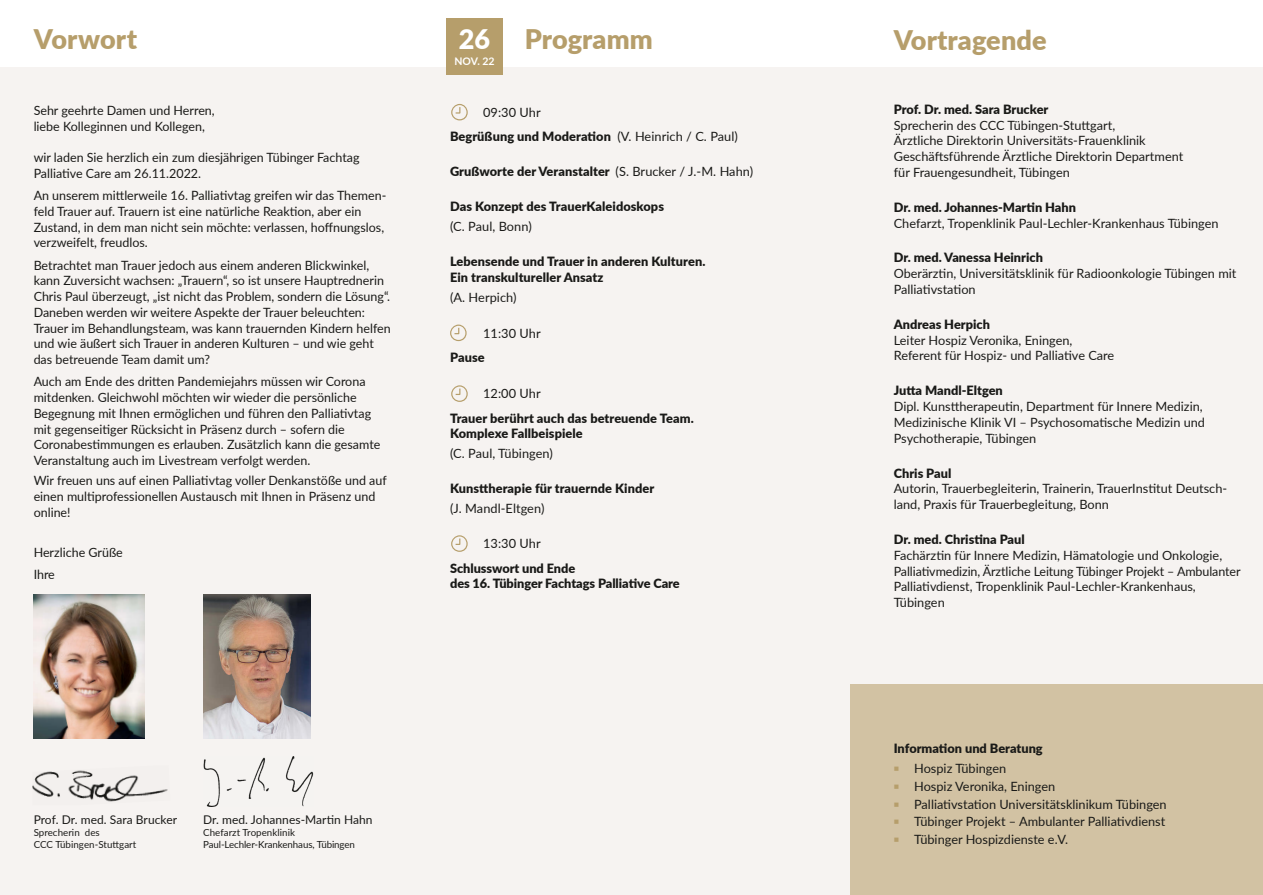
<style>
.page{position:relative;width:1263px;height:895px;background:#fff}
.page>*{position:absolute;margin:0;border:0;box-sizing:border-box;transform-origin:0 0}
.t1{font:900 27px "Lato";letter-spacing:.005em;color:#b69e6b}
.t2{font:900 27px "Lato";color:#fff}
.t3{font:12.75px/15.8px "Lato";color:#1a1a18}
.t4{font:900 12.75px/15.8px "Lato";color:#1a1a18}
.t5{font:12px "Lato";letter-spacing:.005em;color:#1a1a18}
.t6{font:700 10.5px "Lato";color:#fff}
.t7{font:9.75px "Lato";color:#1a1a18}
.s1{font-weight:900}
.s2{font-weight:400}
.s3{font-weight:900;color:#b69e6b}
</style>
<div class="page">
<div style="left:0;top:67px;width:1263px;height:827px;background:#f6f3f1"></div>
<div style="left:850px;top:684px;width:413px;height:210px;background:#d2c2a3"></div>
<img style="left:34px;top:594px;width:110px;height:143px">
<img style="left:204px;top:594px;width:107px;height:143px">
<img style="left:32px;top:770px;width:136px;height:32px">
<img style="left:204px;top:756px;width:109px;height:50px">
<svg style="left:451px;top:104px;width:17px;height:16px"></svg>
<svg style="left:451px;top:385px;width:17px;height:17px"></svg>
<svg style="left:450px;top:324px;width:17px;height:17px"></svg>
<svg style="left:451px;top:535px;width:17px;height:16px"></svg>
<div style="left:446px;top:19px;width:57px;height:56px;background:#b69e6b"></div>
<h1 class="t1" style="left:34px;top:19px;width:105px">Vorwort</h1>
<p class="t3" style="left:34px;top:102px;width:183px">Sehr geehrte Damen und Herren, liebe Kolleginnen und Kollegen,</p>
<p class="t3" style="left:34px;top:149px;width:327px">wir laden Sie herzlich ein zum diesjährigen Tübinger Fachtag<br>Palliative Care am 26.11.2022.</p>
<p class="t3" style="left:34px;top:187px;width:354px">An unserem mittlerweile 16. Palliativtag greifen wir das Themen&shy;feld Trauer auf. Trauern ist eine natürliche Reaktion, aber ein Zustand, in dem man nicht sein möchte: verlassen, hoffnungslos, verzweifelt, freudlos.</p>
<p class="t3" style="left:34px;top:256px;width:359px">Betrachtet man Trauer jedoch aus einem anderen Blickwinkel, kann Zuversicht wachsen: „Trauern“, so ist unsere Hauptrednerin Chris Paul überzeugt, „ist nicht das Problem, sondern die Lösung“.<br>Daneben werden wir weitere Aspekte der Trauer beleuchten:<br>Trauer im Behandlungsteam, was kann trauernden Kindern helfen und wie äußert sich Trauer in anderen Kulturen – und wie geht das betreuende Team damit um?</p>
<p class="t3" style="left:34px;top:373px;width:348px">Auch am Ende des dritten Pandemiejahrs müssen wir Corona mitdenken. Gleichwohl möchten wir wieder die persönliche Begegnung mit Ihnen ermöglichen und führen den Palliativtag mit gegenseitiger Rücksicht in Präsenz durch – sofern die Coronabestimmungen es erlauben. Zusätzlich kann die gesamte Veranstaltung auch im Livestream verfolgt werden.</p>
<p class="t3" style="left:34px;top:472px;width:355px">Wir freuen uns auf einen Palliativtag voller Denkanstöße und auf einen multiprofessionellen Austausch mit Ihnen in Präsenz und online!</p>
<p class="t3" style="left:34px;top:540px;width:91px;line-height:22.2px">Herzliche Grüße<br>Ihre</p>
<h1 class="t2" style="left:459px;top:19px;width:33px">26</h1>
<p class="t6" style="left:454px;top:53px;width:42px">NOV. 22</p>
<h1 class="t1" style="left:525px;top:19px;width:130px">Programm</h1>
<p class="t3" style="left:450px;top:99px;width:289px;line-height:24.3px;text-indent:33px">09:30 Uhr<br><span class="s1">Begrüßung und Moderation</span> (V. Heinrich / C. Paul)</p>
<p class="t4" style="left:450px;top:163px;width:305px">Grußworte der Veranstalter <span class="s2">(S. Brucker / J.-M. Hahn)</span></p>
<p class="t4" style="left:450px;top:198px;width:215px">Das Konzept des TrauerKaleidoskops</p>
<p class="t3" style="left:450px;top:218px;width:83px">(C. Paul, Bonn)</p>
<p class="t4" style="left:450px;top:252px;width:257px">Lebensende und Trauer in anderen Kulturen.<br>Ein transkultureller Ansatz</p>
<p class="t3" style="left:450px;top:288px;width:68px">(A. Herpich)</p>
<p class="t3" style="left:483px;top:324px;width:59px">11:30 Uhr</p>
<p class="t4" style="left:450px;top:349px;width:36px">Pause</p>
<p class="t3" style="left:483px;top:385px;width:59px">12:00 Uhr</p>
<p class="t4" style="left:450px;top:409px;width:245px">Trauer berührt auch das betreuende Team.<br>Komplexe Fallbeispiele</p>
<p class="t3" style="left:450px;top:445px;width:104px">(C. Paul, Tübingen)</p>
<p class="t4" style="left:450px;top:480px;width:206px">Kunsttherapie für trauernde Kinder</p>
<p class="t3" style="left:450px;top:500px;width:96px">(J. Mandl-Eltgen)</p>
<p class="t3" style="left:483px;top:535px;width:59px">13:30 Uhr</p>
<p class="t4" style="left:450px;top:559px;width:231px">Schlusswort und Ende<br>des 16. Tübinger Fachtags Palliative Care</p>
<p class="t5" style="left:34px;top:810px;width:145px">Prof. Dr. med. Sara Brucker</p>
<p class="t5" style="left:203px;top:810px;width:171px">Dr. med. Johannes-Martin Hahn</p>
<p class="t7" style="left:34px;top:825px;width:68px">Sprecherin des</p>
<p class="t7" style="left:203px;top:825px;width:93px">Chefarzt Tropenklinik</p>
<p class="t7" style="left:34px;top:836px;width:104px">CCC Tübingen-Stuttgart</p>
<p class="t7" style="left:203px;top:836px;width:153px">Paul-Lechler-Krankenhaus, Tübingen</p>
<h1 class="t1" style="left:894px;top:20px;width:154px">Vortragende</h1>
<p class="t4" style="left:894px;top:101px;width:156px">Prof. Dr. med. Sara Brucker</p>
<p class="t3" style="left:894px;top:116px;width:291px">Sprecherin des CCC Tübingen-Stuttgart,<br>Ärztliche Direktorin Universitäts-Frauenklinik Geschäftsführende Ärztliche Direktorin Department für Frauengesundheit, Tübingen</p>
<p class="t4" style="left:894px;top:198px;width:184px">Dr. med. Johannes-Martin Hahn</p>
<p class="t3" style="left:894px;top:214px;width:326px">Chefarzt, Tropenklinik Paul-Lechler-Krankenhaus Tübingen</p>
<p class="t4" style="left:894px;top:249px;width:151px">Dr. med. Vanessa Heinrich</p>
<p class="t3" style="left:894px;top:265px;width:344px">Oberärztin, Universitätsklinik für Radioonkologie Tübingen mit<br>Palliativstation</p>
<p class="t4" style="left:894px;top:315px;width:98px">Andreas Herpich</p>
<p class="t3" style="left:894px;top:331px;width:222px">Leiter Hospiz Veronika, Eningen,<br>Referent für Hospiz- und Palliative Care</p>
<p class="t4" style="left:894px;top:382px;width:111px">Jutta Mandl-Eltgen</p>
<p class="t3" style="left:894px;top:398px;width:313px">Dipl. Kunsttherapeutin, Department für Innere Medizin,<br>Medizinische Klinik VI – Psychosomatische Medizin und<br>Psychotherapie, Tübingen</p>
<p class="t4" style="left:894px;top:464px;width:59px">Chris Paul</p>
<p class="t3" style="left:894px;top:480px;width:335px">Autorin, Trauerbegleiterin, Trainerin, TrauerInstitut Deutsch&shy;land, Praxis für Trauerbegleitung, Bonn</p>
<p class="t4" style="left:894px;top:530px;width:132px">Dr. med. Christina Paul</p>
<p class="t3" style="left:894px;top:546px;width:348px">Fachärztin für Innere Medizin, Hämatologie und Onkologie, Palliativmedizin, Ärztliche Leitung Tübinger Projekt – Ambulanter Palliativdienst, Tropenklinik Paul-Lechler-Krankenhaus, Tübingen</p>
<p class="t4" style="left:894px;top:739px;width:150px">Information und Beratung</p>
<p class="t3" style="left:894px;top:759px;width:114px"><span class="s3">▪</span> Hospiz Tübingen</p>
<p class="t3" style="left:894px;top:777px;width:163px"><span class="s3">▪</span> Hospiz Veronika, Eningen</p>
<p class="t3" style="left:894px;top:795px;width:274px"><span class="s3">▪</span> Palliativstation Universitätsklinikum Tübingen</p>
<p class="t3" style="left:894px;top:813px;width:273px"><span class="s3">▪</span> Tübinger Projekt – Ambulanter Palliativdienst</p>
<p class="t3" style="left:894px;top:831px;width:176px"><span class="s3">▪</span> Tübinger Hospizdienste e.V.</p>
</div>
